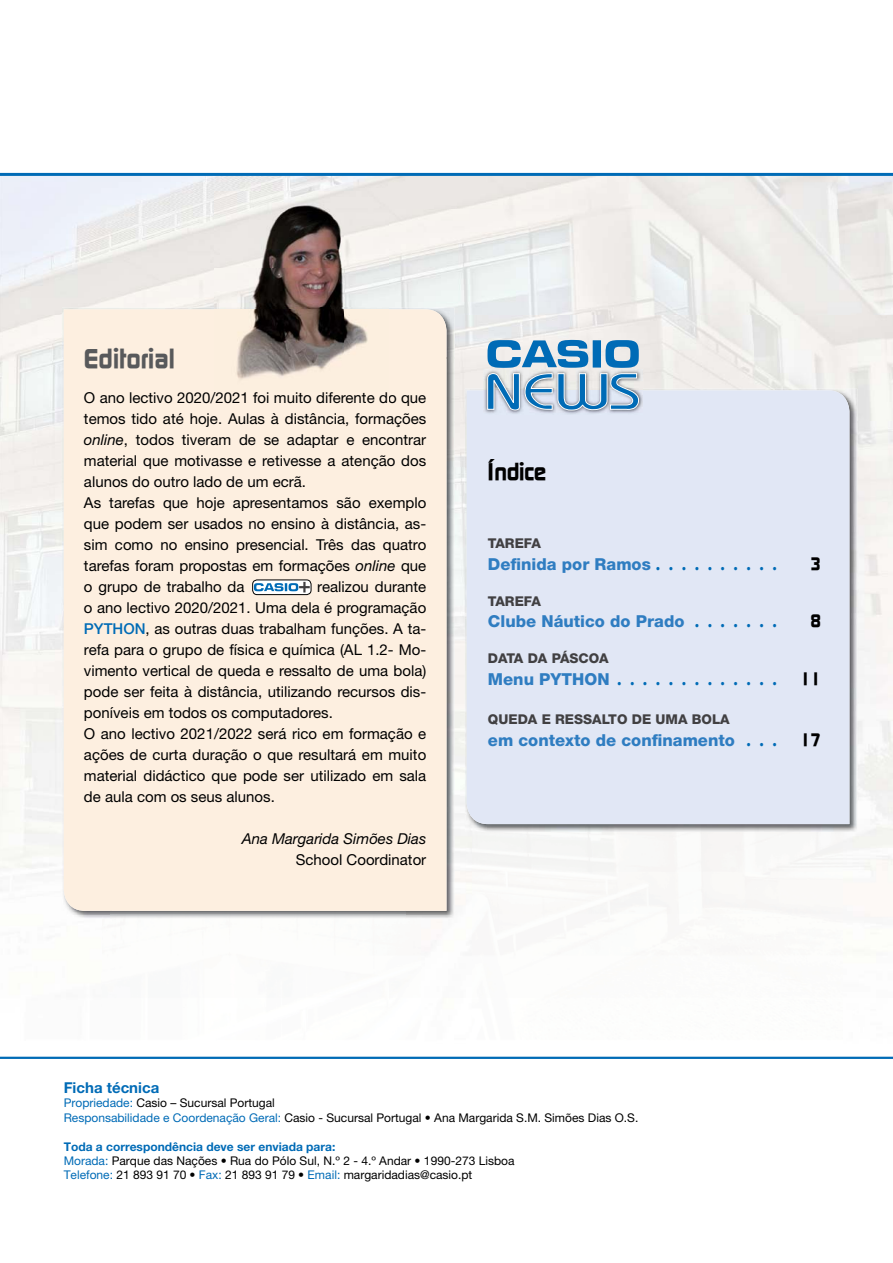
<style>
.page{position:relative;width:893px;height:1263px;background:#fff}
.page>*{position:absolute;margin:0;border:0;box-sizing:border-box;transform-origin:0 0}
.t1{font:700 27px "Continuum";color:#58595b}
.t2{font:700 24px "Continuum";letter-spacing:-.02em;color:#000}
.t3{font:700 18px "Continuum";color:#006bb6}
.t4{font:700 18px "Continuum";color:#000}
.t5{font:800 16.5px "Helvetica Neue LT Std";color:#2f7dc1}
.t6{font:15px/21px "Helvetica Neue LT Std";color:#000}
.t7{font:italic 15px "Helvetica Neue LT Std";color:#000}
.t8{font:700 15px "Helvetica Neue LT Std";color:#006bb6}
.t9{font:800 13.5px "Helvetica Neue LT Std";color:#414042}
.t10{font:12px/14.4px "Helvetica Neue LT Std";color:#000}
.s1{font-style:italic}
.s2{font-weight:500;color:#006bb6}
.s3{font-family:"Continuum";font-weight:700;font-size:18px;color:#006bb6}
.s4{font-family:"Helvetica Neue LT Std";font-weight:800;font-size:16.5px;color:#2f7dc1}
.s5{color:#006bb6}
.s6{font-weight:700;color:#006bb6}
</style>
<div class="page">
<img style="left:0;top:176px;width:261px;height:140px">
<img style="left:388px;top:210px;width:505px;height:106px">
<img style="left:0;top:316px;width:103px;height:741px">
<img style="left:454px;top:316px;width:439px;height:106px">
<img style="left:421px;top:422px;width:51px;height:635px">
<img style="left:465px;top:389px;width:392px;height:443px">
<div style="left:467px;top:390px;width:382px;height:434px;background:#e1e7f5"></div>
<img style="left:62px;top:308px;width:153px;height:50px">
<img style="left:388px;top:308px;width:66px;height:50px">
<img style="left:62px;top:358px;width:48px;height:561px">
<img style="left:406px;top:358px;width:48px;height:561px">
<div style="left:64px;top:309px;width:382px;height:602px;background:#fdefe0"></div>
<div style="left:253px;top:580px;width:58px;height:15px;background:#fff;border-radius:4px"></div>
<div style="left:252px;top:580px;width:59px;height:15px;border:1px solid #000;border-radius:4px"></div>
<svg style="left:254px;top:582px;width:56px;height:10px"></svg>
<hr style="left:0;top:1057px;width:893px;height:2px;background:#006bb6">
<img style="left:215px;top:191px;width:173px;height:227px">
<img style="left:215px;top:308px;width:173px;height:1px">
<img style="left:484px;top:370px;width:158px;height:44px">
<svg style="left:487px;top:340px;width:152px;height:71px;background:#87b2d0"></svg>
<svg style="left:0;top:172px;width:893px;height:4px;background:#3e8fc7"></svg>
<h1 class="t1" style="left:84px;top:345px;width:92px">Editorial</h1>
<p class="t6" style="left:84px;top:389px;width:344px">O ano lectivo 2020/2021 foi muito diferente do que temos tido até hoj .</p>
<p class="t6" style="left:84px;top:410px;width:344px;text-indent:126px">e Aulas à distância formações <span class="s1">online</span>, todos tiveram de se adaptar e encontrar material que motivasse e retivesse a atenção dos alunos do outro lado de um ecrã.<br>As tarefas que hoje apresentamos são exemplo que podem ser usados no ensino à distância, as&shy;sim como no ensino presencial. Três das quatro tarefas foram propostas em formações <span class="s1">online</span> que o grupo de trabalho da</p>
<p class="t6" style="left:345px;top:410px;width:6px">,</p>
<p class="t6" style="left:84px;top:578px;width:344px;text-indent:233px">realizou durante o ano lectivo 2020/2021. Uma dela é programação <span class="s2">PYTHON</span>, as outras duas trabalham funções. A ta&shy;refa para o grupo de física e química (AL 1.2- Mo&shy;vimento vertical de queda e ressalto de uma bola) pode ser feita à distância, utilizando recursos dis&shy;poníveis em todos os computadores.<br>O ano lectivo 2021/2022 será rico em formação e ações de curta duração o que resultará em muito material didáctico que pode ser utilizado em sala de aula com os seus alunos.</p>
<p class="t7" style="left:242px;top:833px;width:186px">Ana Margarida Simões Dias</p>
<p class="t6" style="left:296px;top:851px;width:132px">School Coordinator</p>
<h2 class="t2" style="left:488px;top:460px;width:60px">Índice</h2>
<p class="t9" style="left:488px;top:538px;width:55px">TAREFA</p>
<p class="t5" style="left:488px;top:558px;width:290px">Definida por Ramos <span class="s3">. . . . . . . . . .</span></p>
<p class="t4" style="left:810px;top:555px;width:12px">3</p>
<p class="t9" style="left:488px;top:596px;width:55px">TAREFA</p>
<p class="t5" style="left:488px;top:615px;width:290px">Clube Náutico do Prado <span class="s3">. . . . . . .</span></p>
<p class="t4" style="left:810px;top:612px;width:12px">8</p>
<p class="t9" style="left:488px;top:654px;width:122px">DATA DA PÁSCOA</p>
<p class="t3" style="left:488px;top:670px;width:290px"><span class="s4">Menu PYTHON</span> . . . . . . . . . . . . .</p>
<p class="t4" style="left:800px;top:670px;width:22px">11</p>
<p class="t9" style="left:488px;top:715px;width:243px">QUEDA E RESSALTO DE UMA BOLA</p>
<p class="t5" style="left:488px;top:734px;width:290px">em contexto de confinamento <span class="s3">. . .</span></p>
<p class="t4" style="left:800px;top:731px;width:22px">17</p>
<p class="t8" style="left:64px;top:1082px;width:97px">Ficha técnica</p>
<p class="t10" style="left:64px;top:1097px;width:576px"><span class="s5">Propriedade:</span> Casio – Sucursal Portugal<br><span class="s5">Responsabilidade e Coordenação Geral:</span> Casio - Sucursal Portugal • Ana Margarida S.M. Simões Dias O.S.</p>
<p class="t10" style="left:64px;top:1141px;width:452px"><span class="s6">Toda a correspondência deve ser enviada para:<br></span><span class="s5">Morada:</span> Parque das Nações • Rua do Pólo Sul, N.º 2 - 4.º Andar • 1990-273 Lisboa<br><span class="s5">Telefone:</span> 21 893 91 70 • <span class="s5">Fax:</span> 21 893 91 79 • <span class="s5">Email:</span> margaridadias@casio.pt</p>
</div>
